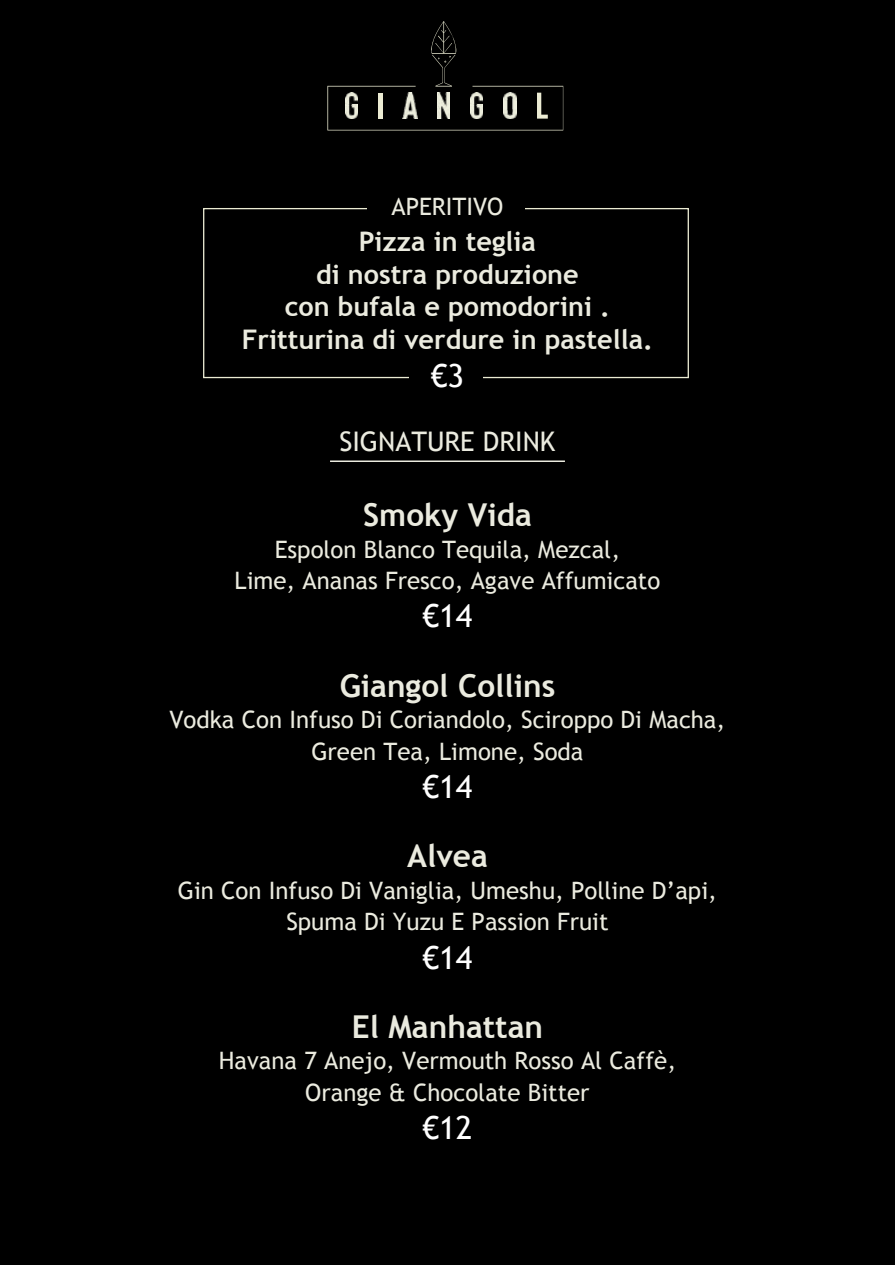
<style>
.page{position:relative;width:895px;height:1265px;background:#fff}
.page>*{position:absolute;margin:0;border:0;box-sizing:border-box;transform-origin:0 0}
.t1{font:31.8px "Trebuchet MS";color:#fff}
.t2{font:700 31.5px "Trebuchet MS";color:#ebebdf}
.t3{font:700 27px/32.4px "Trebuchet MS";color:#ebebdf;text-align:center}
.t4{font:27px "Trebuchet MS";color:#ebebdf}
.t5{font:24px/31.5px "Trebuchet MS";color:#ebebdf;text-align:center}
</style>
<div class="page">
<div style="left:0;top:0;width:895px;height:1264px;background:#000"></div>
<div style="left:203px;top:208px;width:486px;height:170px;border:1px solid #ebebd3"></div>
<svg style="left:327px;top:21px;width:236px;height:109px"></svg>
<hr style="left:330px;top:460px;width:235px;height:2px;background:#ebebdf">
<div style="left:367px;top:170px;width:158px;height:56px;background:#000"></div>
<div style="left:409px;top:368px;width:74px;height:40px;background:#000"></div>
<p class="t5" style="left:391px;top:191px;width:113px">APERITIVO</p>
<p class="t3" style="left:242px;top:226px;width:413px">Pizza in teglia<br>di nostra produzione<br>con bufala e pomodorini .<br>Fritturina di verdure in pastella.</p>
<h1 class="t1" style="left:431px;top:357px;width:35px">€3</h1>
<p class="t4" style="left:339px;top:425px;width:217px">SIGNATURE DRINK</p>
<h2 class="t2" style="left:363px;top:495px;width:170px">Smoky Vida</h2>
<p class="t5" style="left:235px;top:534px;width:427px">Espolon Blanco Tequila, Mezcal,<br>Lime, Ananas Fresco, Agave Affumicato</p>
<h1 class="t1" style="left:422px;top:597px;width:52px">€14</h1>
<h2 class="t2" style="left:340px;top:666px;width:217px">Giangol Collins</h2>
<p class="t5" style="left:169px;top:704px;width:557px">Vodka Con Infuso Di Coriandolo, Sciroppo Di Macha,<br>Green Tea, Limone, Soda</p>
<h1 class="t1" style="left:422px;top:768px;width:52px">€14</h1>
<h2 class="t2" style="left:407px;top:836px;width:82px">Alvea</h2>
<p class="t5" style="left:178px;top:875px;width:540px">Gin Con Infuso Di Vaniglia, Umeshu, Polline D’api,<br>Spuma Di Yuzu E Passion Fruit</p>
<h1 class="t1" style="left:422px;top:938px;width:52px">€14</h1>
<h2 class="t2" style="left:352px;top:1007px;width:193px">El Manhattan</h2>
<p class="t5" style="left:219px;top:1045px;width:459px">Havana 7 Anejo, Vermouth Rosso Al Caffè,<br>Orange &amp; Chocolate Bitter</p>
<h1 class="t1" style="left:422px;top:1109px;width:52px">€12</h1>
</div>
